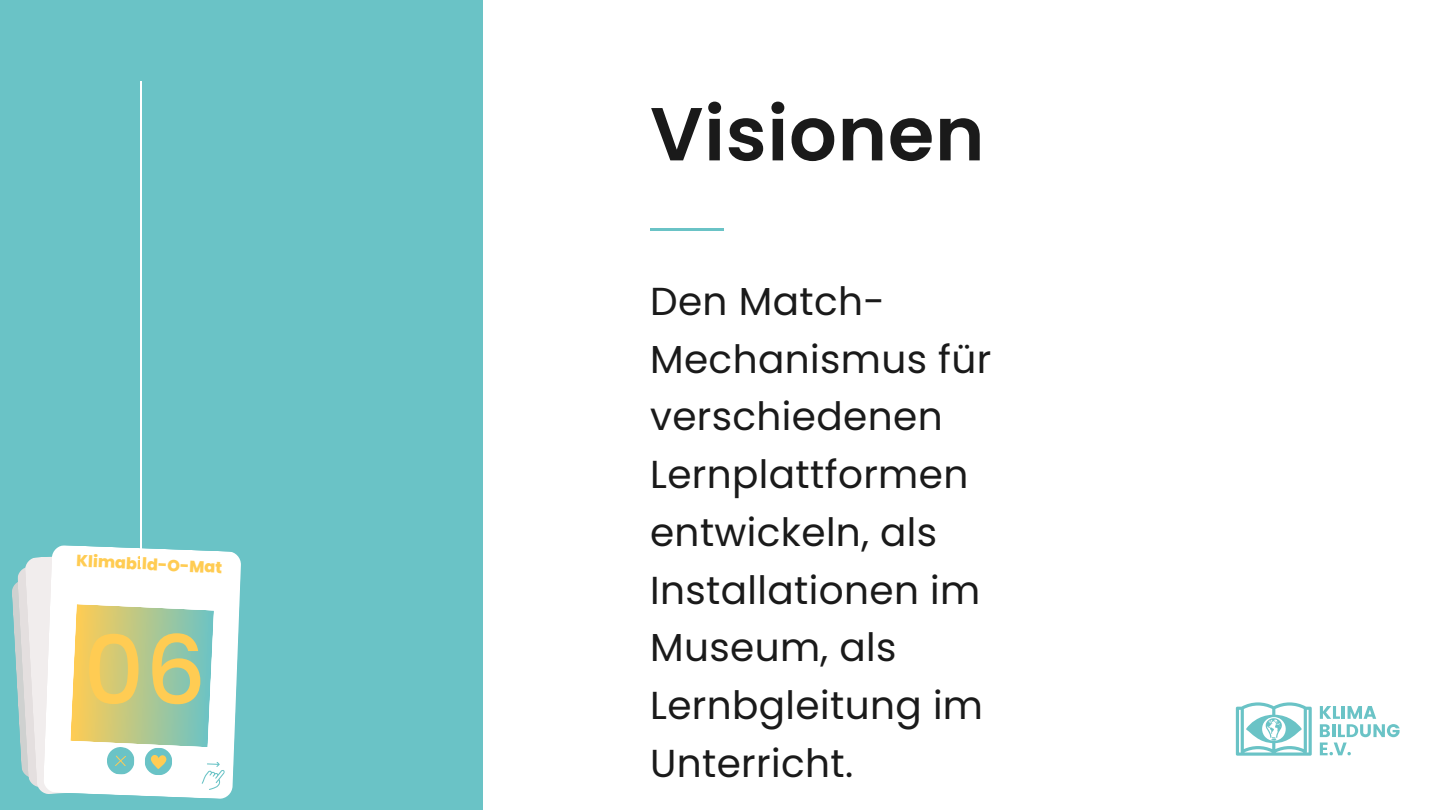
<style>
.page{position:relative;width:1440px;height:810px;background:#fff}
.page>*{position:absolute;margin:0;border:0;box-sizing:border-box;transform-origin:0 0}
.t1{font:500 95px "Poppins";color:#ffcc53}
.t2{font:600 75px "Poppins";letter-spacing:.01em;color:#1a1a1a}
.t3{font:39px/57.8px "Poppins";letter-spacing:.01em;color:#1a1a1a}
.t4{font:800 16.2px "Poppins";color:#ffcc53}
</style>
<div class="page">
<div style="left:0;top:0;width:483px;height:810px;background:#6ac3c6"></div>
<svg style="left:53px;top:545px;width:188px;height:254px;fill:#fff"></svg>
<svg style="left:12px;top:552px;width:213px;height:242px;background:#d7e3cd"></svg>
<hr style="left:140px;top:81px;width:1px;height:486px;background:#fff">
<svg style="left:1320px;top:706px;width:80px;height:49px"></svg>
<svg style="left:1236px;top:702px;width:76px;height:54px"></svg>
<hr style="left:650px;top:228px;width:74px;height:2px;background:#6ac3c6">
<p class="t4" style="left:77px;top:549px;width:148px;rotate:3deg">Klimabild-O-Mat</p>
<h1 class="t1" style="left:83px;top:605px;width:124px">06</h1>
<h2 class="t2" style="left:650px;top:82px;width:336px">Visionen</h2>
<p class="t3" style="left:650px;top:272px;width:343px">Den Match-<br>Mechanismus für verschiedenen<br>Lernplattformen entwickeln, als<br>Installationen im<br>Museum, als<br>Lernbgleitung im<br>Unterricht.</p>
</div>
